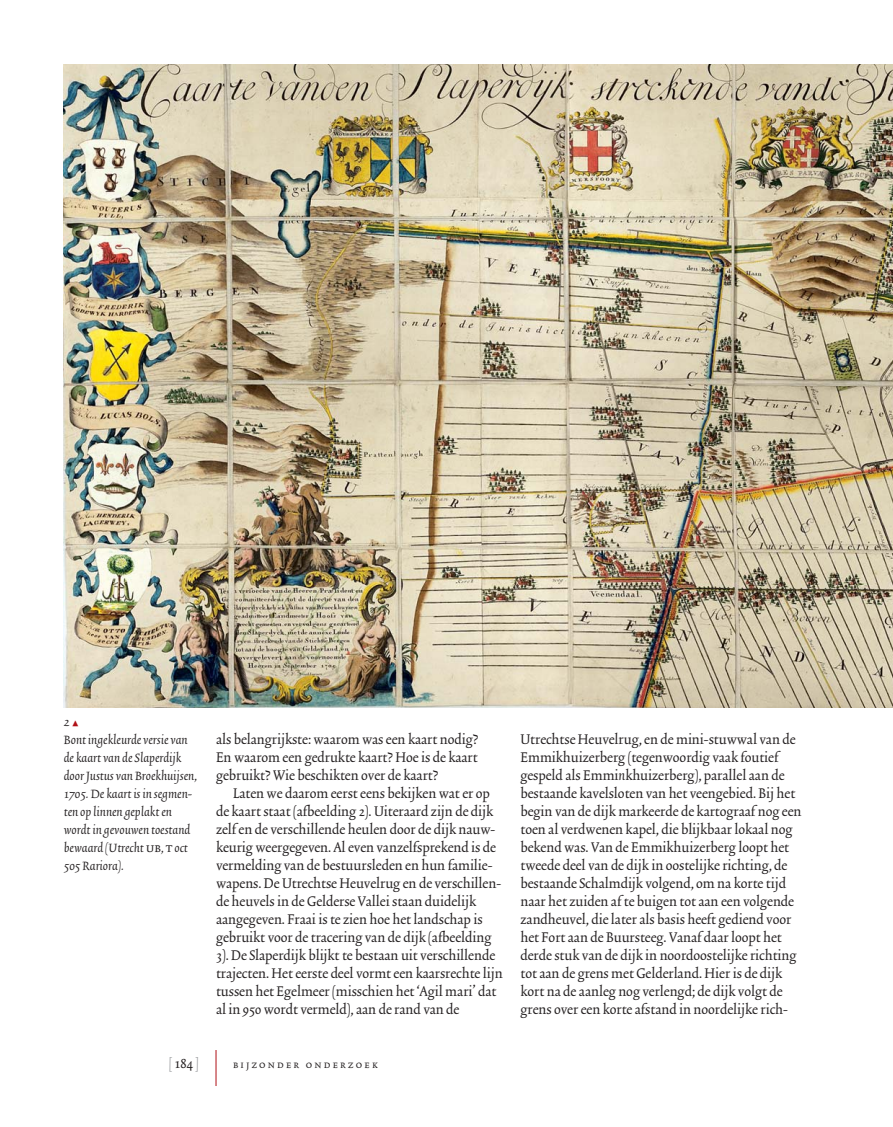
<style>
.page{position:relative;width:893px;height:1127px;background:#fff}
.page>*{position:absolute;margin:0;border:0;box-sizing:border-box;transform-origin:0 0}
.t1{font:16.5px/18px "Trinite No 2 Rom Con";color:#231f20}
.t2{font:italic 15px/18px "Trinite No 2";color:#231f20}
.t3{font:12px "Trinite No 2 Rom Con Exp";letter-spacing:.185em;color:#231f20}
.s1{font-family:"Newspaper Pi BT";font-style:normal;font-size:7.5px;color:#b01016}
.s2{font-family:"Trinite No 2 Rom Con Exp";font-style:normal}
.s3{color:#939598}
.s4{font-family:"Trinite No 2";font-style:italic}
</style>
<div class="page">
<hr style="left:216px;top:1050px;width:1px;height:36px;background:#b01016">
<img style="left:64px;top:64px;width:829px;height:644px">
<p class="t2" style="left:64px;top:713px;width:135px">2<span class="s1">-<br></span>Bont ingekleurde versie van de kaart van de Slaperdijk door Justus van Broekhuijsen,<br>1705. De kaart is in segmen&shy;ten op linnen geplakt en wordt in gevouwen toestand bewaard (Utrecht <span class="s2">ub</span>, <span class="s2">t</span> oct<br>505 Rariora).</p>
<p class="t1" style="left:216px;top:731px;width:264px">als belangrijkste: waarom was een kaart nodig?</p>
<p class="t1" style="left:216px;top:749px;width:263px">En waarom een gedrukte kaart? Hoe is de kaart</p>
<p class="t1" style="left:216px;top:767px;width:224px">gebruikt? Wie beschikten over de kaart?</p>
<p class="t1" style="left:233px;top:785px;width:258px">Laten we daarom eerst eens bekijken wat er op</p>
<p class="t1" style="left:216px;top:803px;width:279px">de kaart staat (afbeelding 2). Uiteraard zijn de dijk</p>
<p class="t1" style="left:216px;top:821px;width:281px">zelf en de verschillende heulen door de dijk nauw-</p>
<p class="t1" style="left:216px;top:839px;width:282px">keurig weergegeven. Al even vanzelfsprekend is de</p>
<p class="t1" style="left:216px;top:857px;width:278px">vermelding van de bestuursleden en hun familie-</p>
<p class="t1" style="left:216px;top:875px;width:287px">wapens. De Utrechtse Heuvelrug en de verschillen-</p>
<p class="t1" style="left:216px;top:893px;width:262px">de heuvels in de Gelderse Vallei staan duidelijk</p>
<p class="t1" style="left:216px;top:911px;width:268px">aangegeven. Fraai is te zien hoe het landschap is</p>
<p class="t1" style="left:216px;top:929px;width:277px">gebruikt voor de tracering van de dijk (afbeelding</p>
<p class="t1" style="left:216px;top:947px;width:281px">3). De Slaperdijk blijkt te bestaan uit verschillende</p>
<p class="t1" style="left:216px;top:965px;width:288px">trajecten. Het eerste deel vormt een kaarsrechte lijn</p>
<p class="t1" style="left:216px;top:983px;width:282px">tussen het Egelmeer (misschien het ‘Agil mari’ dat</p>
<p class="t1" style="left:216px;top:1001px;width:245px">al in 950 wordt vermeld), aan de rand van de</p>
<p class="t1" style="left:168px;top:1055px;width:32px"><span class="s3">[</span>184<span class="s3">]</span></p>
<p class="t3" style="left:233px;top:1057px;width:146px">bijzonder onderzoek</p>
<p class="t1" style="left:520px;top:731px;width:282px">Utrechtse Heuvelrug, en de mini-stuwwal van de Emmikhuizerberg (tegenwoordig vaak foutief gespeld als Emmi<span class="s4">n</span>khuizerberg), parallel aan de bestaande kavelsloten van het veengebied. Bij het begin van de dijk markeerde de kartograaf nog een toen al verdwenen kapel, die blijkbaar lokaal nog bekend was. Van de Emmikhuizerberg loopt het tweede deel van de dijk in oostelijke richting, de bestaande Schalmdijk volgend, om na korte tijd naar het zuiden af te buigen tot aan een volgende zandheuvel, die later als basis heeft gediend voor het Fort aan de Buursteeg. Vanaf daar loopt het derde stuk van de dijk in noordoostelijke richting tot aan de grens met Gelderland. Hier is de dijk kort na de aanleg nog verlengd; de dijk volgt de grens over een korte afstand in noordelijke rich-</p>
</div>
